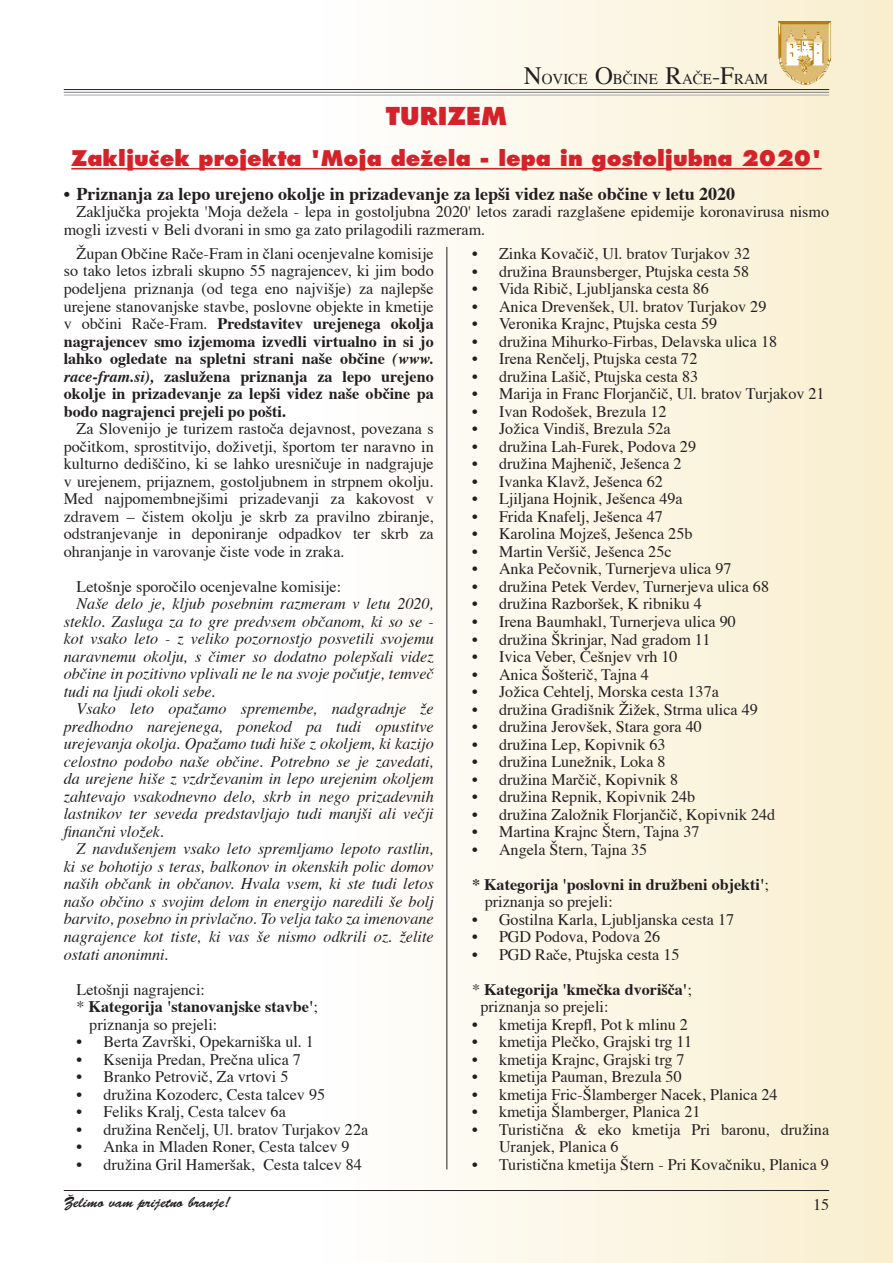
<style>
.page{position:relative;width:893px;height:1263px;background:#fff}
.page>*{position:absolute;margin:0;border:0;box-sizing:border-box;transform-origin:0 0}
.t1{font:800 24px "MM Futura";color:#d32229}
.t2{font:800 21px "MM Futura";color:#d32229}
.t3{font:700 18px "Times CE";color:#231f20}
.t4{font:16.2px/17.5px "Times CE";color:#231f20}
.t5{font:italic 16.2px/17.5px "Times CE";color:#231f20;text-align:justify}
.t6{font:700 16.2px/17.5px "Times CE";color:#231f20}
.t7{font:15px "Brush Script Std";color:#231f20}
.t8{font:15px "Times CE";color:#231f20}
.s1{font-size:24.9px}
.s2{font-weight:400}
.s3{font-style:italic}
</style>
<div class="page">
<div style="left:0;top:0;width:893px;height:1263px;background:linear-gradient(to right,#fff,#f9f0d4)"></div>
<hr style="left:64px;top:89px;width:765px;height:1px;background:#231f20">
<hr style="left:64px;top:92px;width:765px;height:1px;background:#808285">
<hr style="left:64px;top:95px;width:765px;height:1px;background:#a8a9ad">
<hr style="left:64px;top:1190px;width:765px;height:1px;background:#231f20">
<img style="left:778px;top:21px;width:52px;height:63px">
<hr style="left:71px;top:168px;width:751px;height:1px;background:#d32229">
<hr style="left:446px;top:247px;width:1px;height:922px;background:#231f20">
<p class="t8" style="left:524px;top:70px;width:246px"><span class="s1">N</span>OVICE <span class="s1">O</span>BČINE <span class="s1">R</span>AČE<span class="s1">-F</span>RAM</p>
<h1 class="t1" style="left:386px;top:102px;width:123px">TURIZEM</h1>
<p class="t2" style="left:71px;top:145px;width:752px">Zaklju~ek projekta 'Moja dežela - lepa in gostoljubna 2020'</p>
<p class="t3" style="left:64px;top:182px;width:673px">• Priznanja za lepo urejeno okolje in prizadevanje za lepši videz naše občine v letu 2020</p>
<p class="t4" style="left:64px;top:204px;width:767px;text-indent:13px">Zaključka projekta 'Moja dežela - lepa in gostoljubna 2020' letos zaradi razglašene epidemije koronavirusa nismo mogli izvesti v Beli dvorani in smo ga zato prilagodili razmeram.</p>
<p class="t6" style="left:64px;top:245px;width:371px;text-align:justify;text-indent:13px"><span class="s2">Župan Občine Rače-Fram in člani ocenjevalne komisije so tako letos izbrali skupno 55 nagrajencev, ki jim bodo podeljena priznanja (od tega eno najvišje) za najlepše urejene stanovanjske stavbe, poslovne objekte in kmetije v občini Rače-Fram.</span> Predstavitev urejenega okolja nagrajencev smo izjemoma izvedli virtualno in si jo lahko ogledate na spletni strani naše občine <span class="s3">(www. race-fram.si),</span> zaslužena priznanja za lepo urejeno okolje in prizadevanje za lepši videz naše občine pa bodo nagrajenci prejeli po pošti.</p>
<p class="t4" style="left:64px;top:421px;width:371px;text-align:justify;text-indent:13px">Za Slovenijo je turizem rastoča dejavnost, povezana s počitkom, sprostitvijo, doživetji, športom ter naravno in kulturno dediščino, ki se lahko uresničuje in nadgrajuje v urejenem, prijaznem, gostoljubnem in strpnem okolju.<br>Med najpomembnejšimi prizadevanji za kakovost v zdravem – čistem okolju je skrb za pravilno zbiranje, odstranjevanje in deponiranje odpadkov ter skrb za ohranjanje in varovanje čiste vode in zraka.</p>
<p class="t4" style="left:77px;top:578px;width:266px">Letošnje sporočilo ocenjevalne komisije:</p>
<p class="t5" style="left:64px;top:596px;width:371px;text-indent:13px">Naše delo je, kljub posebnim razmeram v letu 2020, steklo. Zasluga za to gre predvsem občanom, ki so se - kot vsako leto - z veliko pozornostjo posvetili svojemu naravnemu okolju, s čimer so dodatno polepšali videz občine in pozitivno vplivali ne le na svoje počutje, temveč tudi na ljudi okoli sebe.</p>
<p class="t5" style="left:64px;top:701px;width:371px;text-indent:13px">Vsako leto opažamo spremembe, nadgradnje že predhodno narejenega, ponekod pa tudi opustitve urejevanja okolja. Opažamo tudi hiše z okoljem, ki kazijo celostno podobo naše občine. Potrebno se je zavedati, da urejene hiše z vzdrževanim in lepo urejenim okoljem zahtevajo vsakodnevno delo, skrb in nego prizadevnih lastnikov ter seveda predstavljajo tudi manjši ali večji finančni vložek.</p>
<p class="t5" style="left:64px;top:841px;width:371px;text-indent:13px">Z navdušenjem vsako leto spremljamo lepoto rastlin, ki se bohotijo s teras, balkonov in okenskih polic domov naših občank in občanov. Hvala vsem, ki ste tudi letos našo občino s svojim delom in energijo naredili še bolj barvito, posebno in privlačno. To velja tako za imenovane nagrajence kot tiste, ki vas še nismo odkrili oz. želite ostati anonimni.</p>
<p class="t4" style="left:77px;top:981px;width:130px">Letošnji nagrajenci:</p>
<p class="t6" style="left:77px;top:998px;width:243px"><span class="s2">*</span> Kategorija 'stanovanjske stavbe'<span class="s2">;</span></p>
<p class="t4" style="left:89px;top:1016px;width:130px">priznanja so prejeli:</p>
<p class="t4" style="left:77px;top:1034px;width:239px">• Berta Završki, Opekarniška ul. 1</p>
<p class="t4" style="left:77px;top:1051px;width:226px">• Ksenija Predan, Prečna ulica 7</p>
<p class="t4" style="left:77px;top:1069px;width:213px">• Branko Petrovič, Za vrtovi 5</p>
<p class="t4" style="left:77px;top:1086px;width:250px">• družina Kozoderc, Cesta talcev 95</p>
<p class="t4" style="left:77px;top:1104px;width:211px">• Feliks Kralj, Cesta talcev 6a</p>
<p class="t4" style="left:77px;top:1121px;width:293px">• družina Renčelj, Ul. bratov Turjakov 22a</p>
<p class="t4" style="left:77px;top:1139px;width:275px">• Anka in Mladen Roner, Cesta talcev 9</p>
<p class="t4" style="left:77px;top:1156px;width:287px">• družina Gril Hameršak, Cesta talcev 84</p>
<p class="t4" style="left:472px;top:246px;width:280px">• Zinka Kovačič, Ul. bratov Turjakov 32</p>
<p class="t4" style="left:472px;top:263px;width:279px">• družina Braunsberger, Ptujska cesta 58</p>
<p class="t4" style="left:472px;top:281px;width:238px">• Vida Ribič, Ljubljanska cesta 86</p>
<p class="t4" style="left:472px;top:298px;width:296px">• Anica Drevenšek, Ul. bratov Turjakov 29</p>
<p class="t4" style="left:472px;top:316px;width:247px">• Veronika Krajnc, Ptujska cesta 59</p>
<p class="t4" style="left:472px;top:333px;width:307px">• družina Mihurko-Firbas, Delavska ulica 18</p>
<p class="t4" style="left:472px;top:351px;width:227px">• Irena Renčelj, Ptujska cesta 72</p>
<p class="t4" style="left:472px;top:368px;width:228px">• družina Lašič, Ptujska cesta 83</p>
<p class="t4" style="left:472px;top:386px;width:354px">• Marija in Franc Florjančič, Ul. bratov Turjakov 21</p>
<p class="t4" style="left:472px;top:404px;width:196px">• Ivan Rodošek, Brezula 12</p>
<p class="t4" style="left:472px;top:421px;width:200px">• Jožica Vindiš, Brezula 52a</p>
<p class="t4" style="left:472px;top:439px;width:226px">• družina Lah-Furek, Podova 29</p>
<p class="t4" style="left:472px;top:456px;width:211px">• družina Majhenič, Ješenca 2</p>
<p class="t4" style="left:472px;top:474px;width:192px">• Ivanka Klavž, Ješenca 62</p>
<p class="t4" style="left:472px;top:491px;width:212px">• Ljiljana Hojnik, Ješenca 49a</p>
<p class="t4" style="left:472px;top:509px;width:192px">• Frida Knafelj, Ješenca 47</p>
<p class="t4" style="left:472px;top:526px;width:222px">• Karolina Mojzeš, Ješenca 25b</p>
<p class="t4" style="left:472px;top:544px;width:201px">• Martin Veršič, Ješenca 25c</p>
<p class="t4" style="left:472px;top:561px;width:261px">• Anka Pečovnik, Turnerjeva ulica 97</p>
<p class="t4" style="left:472px;top:579px;width:299px">• družina Petek Verdev, Turnerjeva ulica 68</p>
<p class="t4" style="left:472px;top:596px;width:231px">• družina Razboršek, K ribniku 4</p>
<p class="t4" style="left:472px;top:614px;width:265px">• Irena Baumhakl, Turnerjeva ulica 90</p>
<p class="t4" style="left:472px;top:631px;width:240px">• družina Škrinjar, Nad gradom 11</p>
<p class="t4" style="left:472px;top:649px;width:207px">• Ivica Veber, Češnjev vrh 10</p>
<p class="t4" style="left:472px;top:666px;width:178px">• Anica Šošterič, Tajna 4</p>
<p class="t4" style="left:472px;top:684px;width:248px">• Jožica Cehtelj, Morska cesta 137a</p>
<p class="t4" style="left:472px;top:701px;width:287px">• družina Gradišnik Žižek, Strma ulica 49</p>
<p class="t4" style="left:472px;top:719px;width:231px">• družina Jerovšek, Stara gora 40</p>
<p class="t4" style="left:472px;top:736px;width:195px">• družina Lep, Kopivnik 63</p>
<p class="t4" style="left:472px;top:754px;width:195px">• družina Lunežnik, Loka 8</p>
<p class="t4" style="left:472px;top:771px;width:208px">• družina Marčič, Kopivnik 8</p>
<p class="t4" style="left:472px;top:789px;width:225px">• družina Repnik, Kopivnik 24b</p>
<p class="t4" style="left:472px;top:806px;width:305px">• družina Založnik Florjančič, Kopivnik 24d</p>
<p class="t4" style="left:472px;top:824px;width:229px">• Martina Krajnc Štern, Tajna 37</p>
<p class="t6" style="left:472px;top:832px;width:298px;line-height:35px"><span class="s2">• Angela Štern, Tajna 35<br></span>* Kategorija 'poslovni in družbeni objekti'<span class="s2">;</span></p>
<p class="t4" style="left:485px;top:894px;width:130px">priznanja so prejeli:</p>
<p class="t4" style="left:472px;top:911px;width:264px">• Gostilna Karla, Ljubljanska cesta 17</p>
<p class="t4" style="left:472px;top:929px;width:190px">• PGD Podova, Podova 26</p>
<p class="t6" style="left:472px;top:937px;width:221px;line-height:35px"><span class="s2">• PGD Rače, Ptujska cesta 15<br>*</span> Kategorija 'kmečka dvorišča'<span class="s2">;</span></p>
<p class="t4" style="left:480px;top:999px;width:130px">priznanja so prejeli:</p>
<p class="t4" style="left:472px;top:1016px;width:218px">• kmetija Krepfl, Pot k mlinu 2</p>
<p class="t4" style="left:472px;top:1034px;width:222px">• kmetija Plečko, Grajski trg 11</p>
<p class="t4" style="left:472px;top:1051px;width:214px">• kmetija Krajnc, Grajski trg 7</p>
<p class="t4" style="left:472px;top:1069px;width:211px">• kmetija Pauman, Brezula 50</p>
<p class="t4" style="left:472px;top:1086px;width:307px">• kmetija Fric-Šlamberger Nacek, Planica 24</p>
<p class="t4" style="left:472px;top:1104px;width:230px">• kmetija Šlamberger, Planica 21</p>
<p class="t4" style="left:499px;top:1121px;width:332px;text-indent:-27px">• Turistična &amp; eko kmetija Pri baronu, družina<br>Uranjek, Planica 6</p>
<p class="t4" style="left:472px;top:1156px;width:358px">• Turistična kmetija Štern - Pri Kovačniku, Planica 9</p>
<p class="t7" style="left:64px;top:1194px;width:168px">Želimo vam prijetno branje!</p>
<p class="t4" style="left:813px;top:1196px;width:18px">15</p>
</div>
